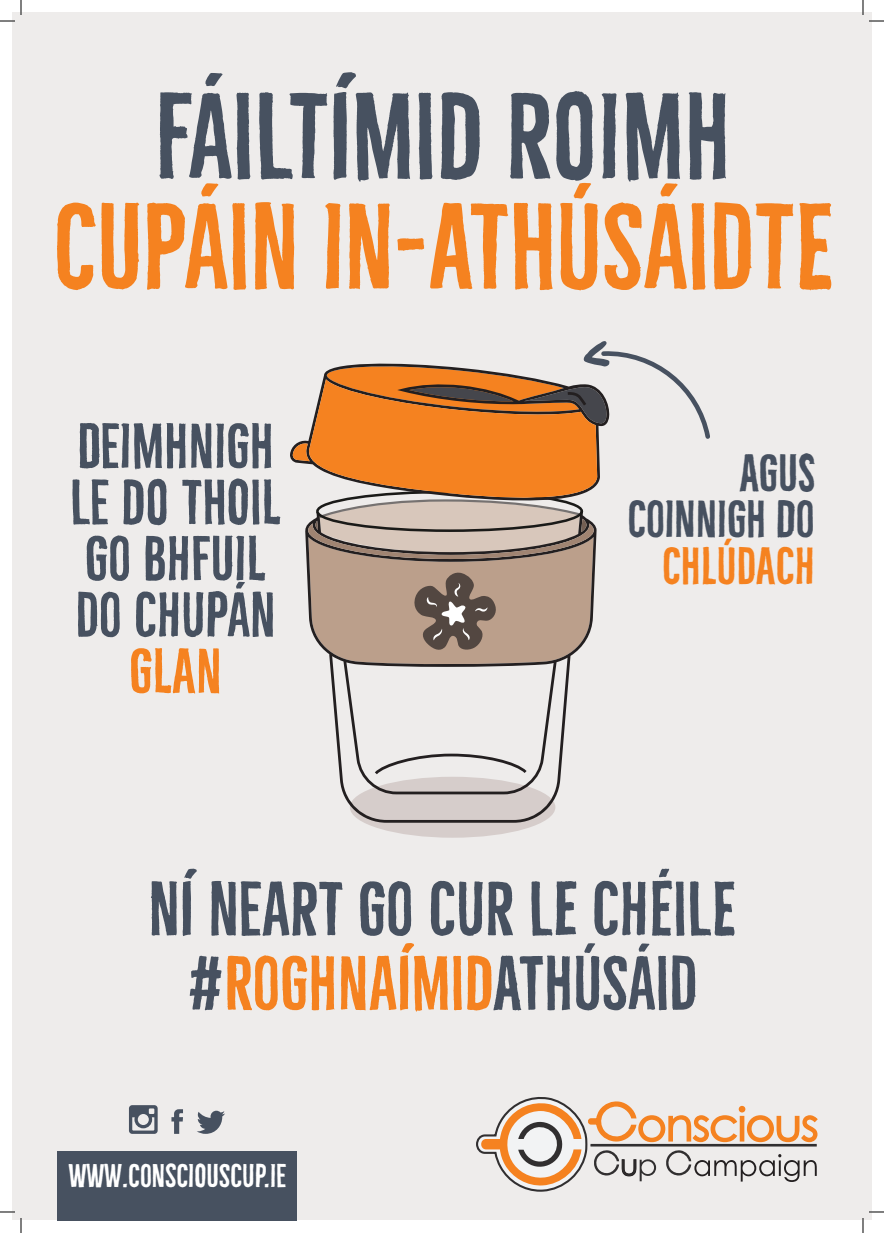
<style>
.page{position:relative;width:884px;height:1233px;background:#fff}
.page>*{position:absolute;margin:0;border:0;box-sizing:border-box;transform-origin:0 0}
.t1{font:112px "Bellfort Draw Rough";color:#f58220}
.t2{font:112px "Bellfort Draw Rough";color:#475160}
.t3{font:70.2px/74.3px "Bellfort Draw Rough";color:#475160;text-align:center}
.t4{font:58.2px/56.2px "Bellfort Draw Rough";color:#475160}
.t5{font:58.2px "Bellfort Draw Rough";color:#f58220}
.t6{font:48px/46.3px "Bellfort Draw Rough";color:#475160;text-align:right}
.t7{font:48px "Bellfort Draw Rough";color:#f58220}
.t8{font:30.2px "Bellfort Draw Rough";color:#fff}
.s1{color:#f58220}
</style>
<div class="page">
<div style="left:12px;top:12px;width:859px;height:1208px;background:#eeeceb"></div>
<div style="left:350px;top:776px;width:205px;height:61px;background:#d6cdcb;border-radius:50%"></div>
<svg style="left:330px;top:665px;width:240px;height:157px"></svg>
<svg style="left:375px;top:753px;width:152px;height:21px"></svg>
<svg style="left:293px;top:341px;width:417px;height:324px"></svg>
<svg style="left:476px;top:1097px;width:342px;height:94px"></svg>
<svg style="left:171px;top:1109px;width:12px;height:24px"></svg>
<svg style="left:197px;top:1110px;width:28px;height:23px"></svg>
<svg style="left:129px;top:1105px;width:29px;height:28px"></svg>
<div style="left:57px;top:1150px;width:240px;height:70px;background:#475160"></div>
<svg style="left:0;top:1211px;width:15px;height:1px"></svg>
<svg style="left:869px;top:1211px;width:15px;height:1px"></svg>
<svg style="left:0;top:0;width:22px;height:22px"></svg>
<svg style="left:20px;top:1218px;width:2px;height:15px"></svg>
<svg style="left:862px;top:0;width:22px;height:22px"></svg>
<svg style="left:862px;top:1218px;width:2px;height:15px"></svg>
<h1 class="t2" style="left:155px;top:69px;width:578px">FÁILTÍMID ROIMH</h1>
<h1 class="t1" style="left:53px;top:179px;width:779px">CUPÁIN IN-ATHÚSÁIDTE</h1>
<p class="t4" style="left:70px;top:419px;width:213px">DEIMHNIGH<br>LE DO THOIL<br>GO BHFUIL<br>DO CHUPÁN</p>
<p class="t5" style="left:129px;top:636px;width:94px">GLAN</p>
<p class="t6" style="left:627px;top:451px;width:189px">AGUS<br>COINNIGH DO</p>
<p class="t7" style="left:662px;top:536px;width:154px">CHLÚDACH</p>
<p class="t3" style="left:149px;top:873px;width:587px">NÍ NEART GO CUR LE CHÉILE #<span class="s1">ROGHNAÍMID</span>ATHÚSÁID</p>
<p class="t8" style="left:69px;top:1157px;width:219px">WWW.CONSCIOUSCUP.IE</p>
</div>
